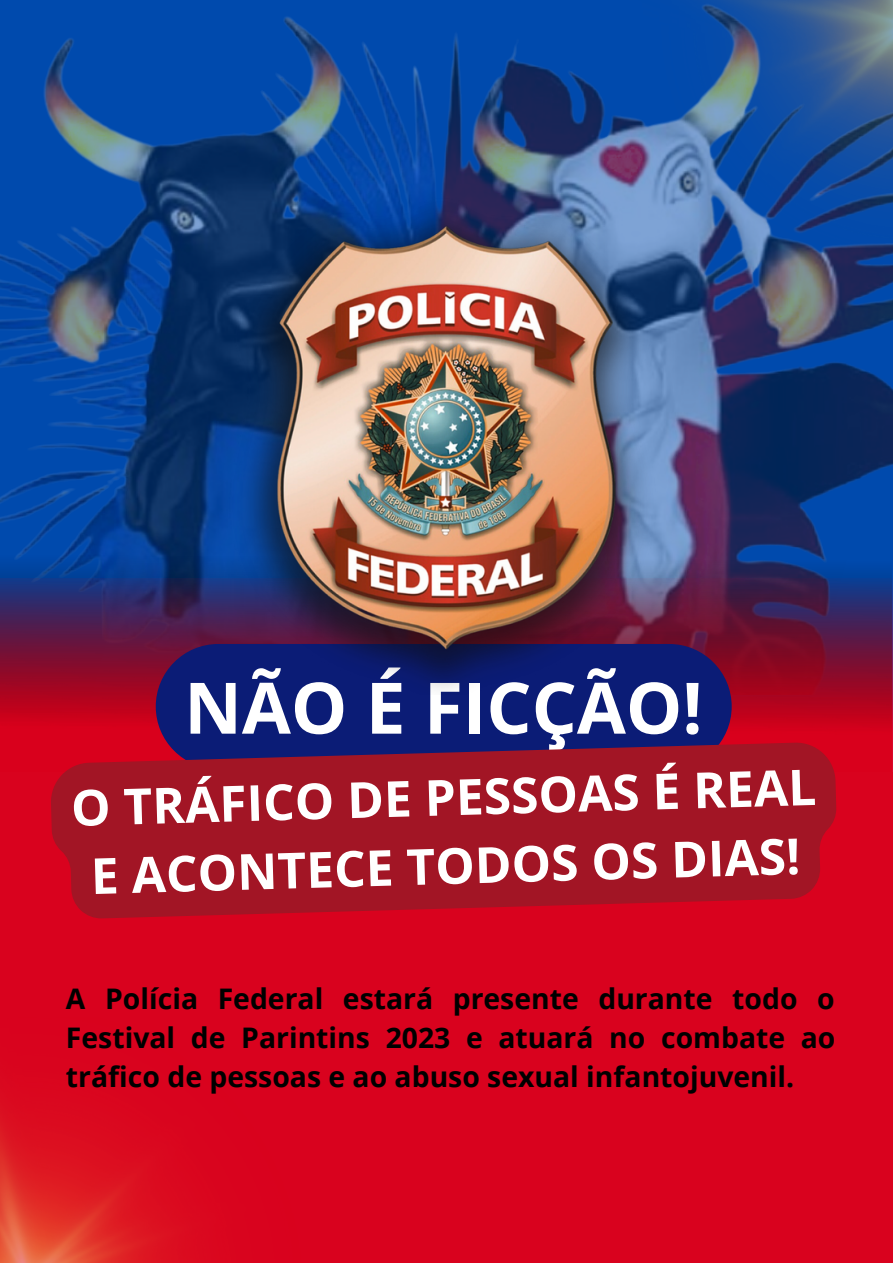
<style>
.page{position:relative;width:893px;height:1264px;background:#fff}
.page>*{position:absolute;margin:0;border:0;box-sizing:border-box;transform-origin:0 0}
.t1{font:700 70.95px "Open Sans";color:#fff}
.t2{font:700 49.65px/68.6px "Open Sans";color:#fff;text-align:center}
.t3{font:700 28.35px/39.3px "Open Sans";color:#000;text-align:justify}
</style>
<div class="page">
<img style="left:0;top:0;width:892px;height:579px">
<svg style="left:0;top:538px;width:891px;height:41px;background:#0b3d8f"></svg>
<img style="left:0;top:579px;width:892px;height:193px">
<div style="left:0;top:772px;width:892px;height:490px;background:#d9021e"></div>
<img style="left:0;top:1099px;width:186px;height:163px">
<div style="left:156px;top:644px;width:575px;height:125px;background:#0b1c76;border-radius:63px"></div>
<img style="left:180px;top:180px;width:532px;height:503px">
<svg style="left:50px;top:741px;width:788px;height:178px;background:#a11327"></svg>
<p class="t1" style="left:184px;top:658px;width:520px">NÃO É FICÇÃO!</p>
<p class="t2" style="left:70px;top:775px;width:746px;rotate:-2deg">O TRÁFICO DE PESSOAS É REAL<br>E ACONTECE TODOS OS DIAS!</p>
<p class="t3" style="left:66px;top:977px;width:771px">A Polícia Federal estará presente durante todo o Festival de Parintins 2023 e atuará no combate ao tráfico de pessoas e ao abuso sexual infantojuvenil.</p>
</div>
